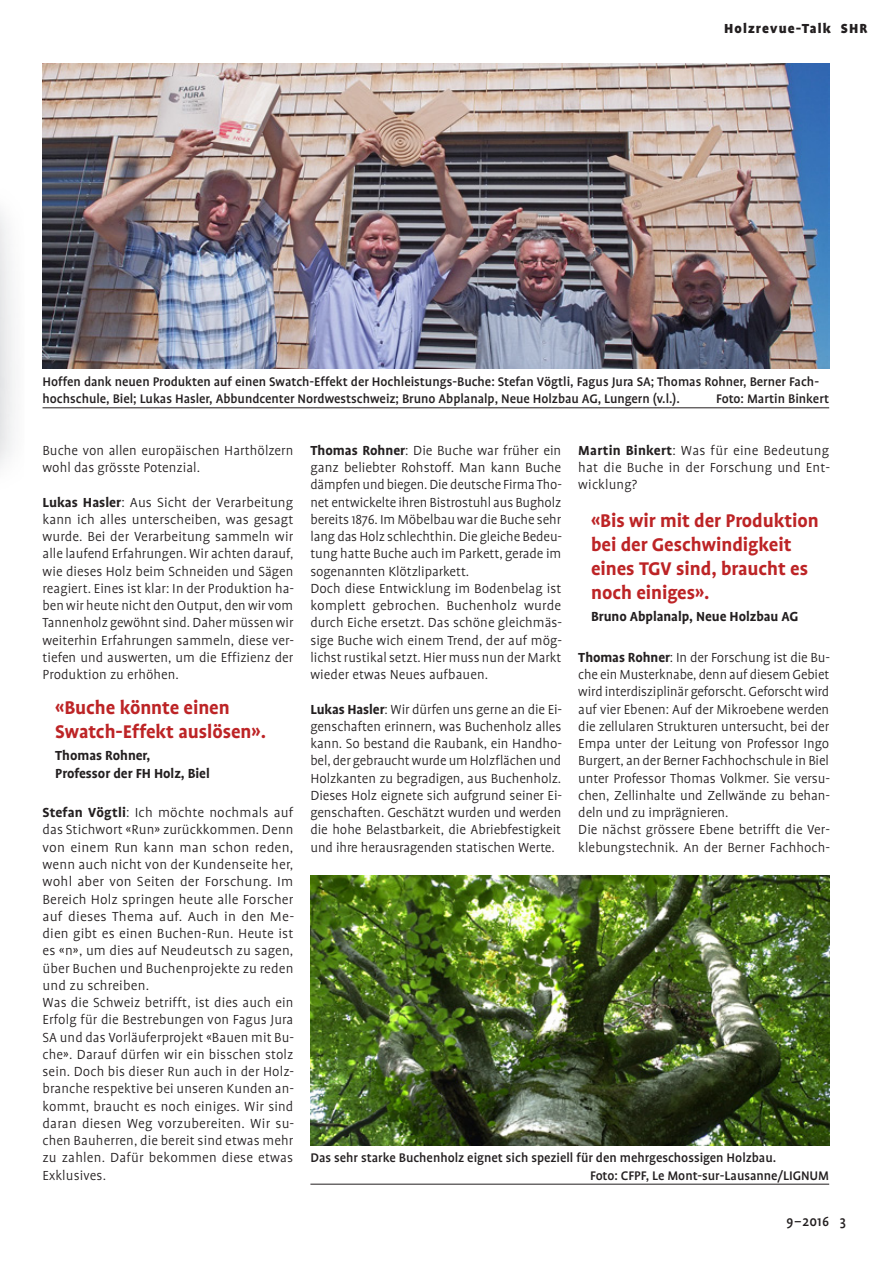
<style>
.page{position:relative;width:893px;height:1263px;background:#fff}
.page>*{position:absolute;margin:0;border:0;box-sizing:border-box;transform-origin:0 0}
.t1{font:700 21px/24px "Profile";letter-spacing:-.005em;color:#bd2426}
.t2{font:300 15px/17.2px "Profile";letter-spacing:.005em;color:#231f20}
.t3{font:700 15px/18px "Profile";letter-spacing:-.005em;color:#231f20}
.t4{font:900 15px "Profile";letter-spacing:.075em;color:#231f20}
.t5{font:500 15px "Profile";color:#231f20}
.t6{font:500 14.25px/17.2px "Profile";color:#231f20}
.s1{font-weight:700}
</style>
<div class="page">
<img style="left:43px;top:64px;width:786px;height:305px">
<hr style="left:43px;top:407px;width:786px;height:1px;background:#231f20">
<img style="left:310px;top:876px;width:519px;height:269px">
<hr style="left:310px;top:1184px;width:519px;height:1px;background:#231f20">
<p class="t4" style="left:724px;top:20px;width:145px">Holzrevue-Talk SHR</p>
<p class="t6" style="left:43px;top:373px;width:778px">Hoffen dank neuen Produkten auf einen Swatch-Effekt der Hochleistungs-Buche: Stefan Vögtli, Fagus Jura SA; Thomas Rohner, Berner Fach&shy;hochschule, Biel; Lukas Hasler, Abbundcenter Nordwestschweiz; Bruno Abplanalp, Neue Holzbau AG, Lungern (v.l.).</p>
<p class="t6" style="left:716px;top:390px;width:115px">Foto: Martin Binkert</p>
<p class="t2" style="left:43px;top:442px;width:252px">Buche von allen europäischen Harthölzern wohl das grösste Potenzial.</p>
<p class="t2" style="left:43px;top:494px;width:253px;text-align:justify"><span class="s1">Lukas Hasler</span>: Aus Sicht der Verarbeitung kann ich alles unterscheiben, was gesagt wurde. Bei der Verarbeitung sammeln wir alle laufend Erfahrungen. Wir achten darauf, wie dieses Holz beim Schneiden und Sägen reagiert. Eines ist klar: In der Produktion ha&shy;ben wir heute nicht den Output, den wir vom Tannenholz gewöhnt sind. Daher müssen wir weiterhin Erfahrungen sammeln, diese ver&shy;tiefen und auswerten, um die Effizienz der Produktion zu erhöhen.</p>
<h1 class="t1" style="left:55px;top:695px;width:212px">«Buche könnte einen<br>Swatch-Effekt auslösen».</h1>
<p class="t3" style="left:55px;top:747px;width:156px">Thomas Rohner,<br>Professor der FH Holz, Biel</p>
<p class="t2" style="left:43px;top:804px;width:253px"><span class="s1">Stefan Vögtli</span>: Ich möchte nochmals auf das Stichwort «Run» zurückkommen. Denn von einem Run kann man schon reden, wenn auch nicht von der Kundenseite her, wohl aber von Seiten der Forschung. Im Bereich Holz springen heute alle Forscher auf dieses Thema auf. Auch in den Me&shy;dien gibt es einen Buchen-Run. Heute ist es «n», um dies auf Neudeutsch zu sagen, über Buchen und Buchenprojekte zu reden und zu schreiben.<br>Was die Schweiz betrifft, ist dies auch ein Erfolg für die Bestrebungen von Fagus Jura SA und das Vorläuferprojekt «Bauen mit Bu&shy;che». Darauf dürfen wir ein bisschen stolz sein. Doch bis dieser Run auch in der Holz&shy;branche respektive bei unseren Kunden an&shy;kommt, braucht es noch einiges. Wir sind daran diesen Weg vorzubereiten. Wir su&shy;chen Bauherren, die bereit sind etwas mehr zu zahlen. Dafür bekommen diese etwas Exklusives.</p>
<p class="t2" style="left:310px;top:442px;width:253px"><span class="s1">Thomas Rohner</span>: Die Buche war früher ein ganz beliebter Rohstoff. Man kann Buche dämpfen und biegen. Die deutsche Firma Tho&shy;net entwickelte ihren Bistrostuhl aus Bugholz bereits 1876. Im Möbelbau war die Buche sehr lang das Holz schlechthin. Die gleiche Bedeu&shy;tung hatte Buche auch im Parkett, gerade im sogenannten Klötzliparkett.<br>Doch diese Entwicklung im Bodenbelag ist komplett gebrochen. Buchenholz wurde durch Eiche ersetzt. Das schöne gleichmäs&shy;sige Buche wich einem Trend, der auf mög&shy;lichst rustikal setzt. Hier muss nun der Markt wieder etwas Neues aufbauen.</p>
<p class="t2" style="left:310px;top:701px;width:253px;text-align:justify"><span class="s1">Lukas Hasler</span>: Wir dürfen uns gerne an die Ei&shy;genschaften erinnern, was Buchenholz alles kann. So bestand die Raubank, ein Handho&shy;bel, der gebraucht wurde um Holzflächen und Holzkanten zu begradigen, aus Buchenholz.<br>Dieses Holz eignete sich aufgrund seiner Ei&shy;genschaften. Geschätzt wurden und werden die hohe Belastbarkeit, die Abriebfestigkeit und ihre herausragenden statischen Werte.</p>
<p class="t2" style="left:578px;top:442px;width:253px;text-align:justify"><span class="s1">Martin Binkert</span>: Was für eine Bedeutung hat die Buche in der Forschung und Ent&shy;wicklung?</p>
<h1 class="t1" style="left:591px;top:508px;width:229px">«Bis wir mit der Produktion bei der Geschwindigkeit eines TGV sind, braucht es noch einiges».</h1>
<p class="t3" style="left:591px;top:607px;width:209px">Bruno Abplanalp, Neue Holzbau AG</p>
<p class="t2" style="left:578px;top:649px;width:253px"><span class="s1">Thomas Rohner</span>: In der Forschung ist die Bu&shy;che ein Musterknabe, denn auf diesem Gebiet wird interdisziplinär geforscht. Geforscht wird auf vier Ebenen: Auf der Mikroebene werden die zellularen Strukturen untersucht, bei der Empa unter der Leitung von Professor Ingo Burgert, an der Berner Fachhochschule in Biel unter Professor Thomas Volkmer. Sie versu&shy;chen, Zellinhalte und Zellwände zu behan&shy;deln und zu imprägnieren.<br>Die nächst grössere Ebene betrifft die Ver&shy;klebungstechnik. An der Berner Fachhoch-</p>
<p class="t6" style="left:590px;top:1149px;width:241px;text-indent:-280px">Das sehr starke Buchenholz eignet sich speziell für den mehrgeschossigen Holzbau.<br>Foto: CFPF, Le Mont-sur-Lausanne/LIGNUM</p>
<p class="t5" style="left:786px;top:1213px;width:61px">9–2016 3</p>
</div>
